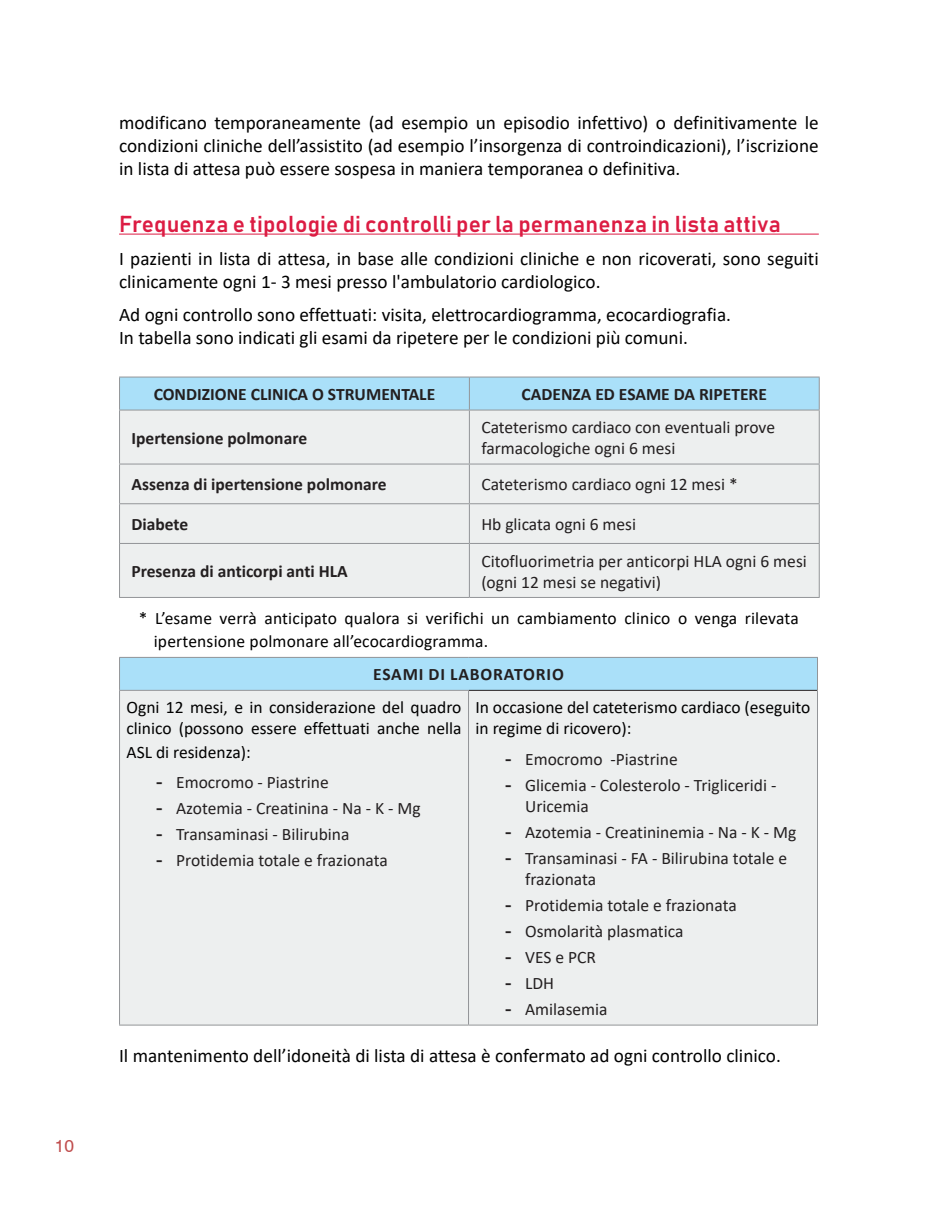
<style>
.page{position:relative;width:928px;height:1211px;background:#fff}
.page>*{position:absolute;margin:0;border:0;box-sizing:border-box;transform-origin:0 0}
.t1{font:22.75px "Bahnschrift";letter-spacing:.01em;color:#dc1c43}
.t2{font:19.25px/23.1px "Calibri";color:#000}
.t3{font:17.5px/21px "Calibri";color:#231f20}
.t4{font:17.5px/21px "Calibri";color:#000}
.t5{font:700 17.5px "Calibri";color:#231f20}
.t6{font:700 17.5px "Calibri";letter-spacing:.05em;color:#231f20}
.t7{font:17.5px "Swiss 721 BT";color:#c04e4e}
.s1{font-family:"Arial";font-size:19.25px}
</style>
<div class="page">
<hr style="left:119px;top:234px;width:700px;height:1px;background:#dc1c43">
<div style="left:120px;top:377px;width:699px;height:32px;background:#aae0f9"></div>
<div style="left:120px;top:410px;width:699px;height:187px;background:#edefef"></div>
<hr style="left:119px;top:376px;width:350px;height:1px;background:#939598">
<hr style="left:119px;top:377px;width:1px;height:32px;background:#939598">
<hr style="left:469px;top:376px;width:350px;height:1px;background:#939598">
<hr style="left:469px;top:377px;width:1px;height:32px;background:#939598">
<hr style="left:819px;top:377px;width:1px;height:32px;background:#939598">
<hr style="left:119px;top:409px;width:350px;height:1px;background:#939598">
<hr style="left:119px;top:410px;width:1px;height:53px;background:#939598">
<hr style="left:469px;top:409px;width:350px;height:1px;background:#939598">
<hr style="left:469px;top:410px;width:1px;height:53px;background:#939598">
<hr style="left:819px;top:410px;width:1px;height:53px;background:#939598">
<hr style="left:119px;top:463px;width:350px;height:1px;background:#939598">
<hr style="left:119px;top:464px;width:1px;height:39px;background:#939598">
<hr style="left:469px;top:463px;width:350px;height:1px;background:#939598">
<hr style="left:469px;top:464px;width:1px;height:39px;background:#939598">
<hr style="left:819px;top:464px;width:1px;height:39px;background:#939598">
<hr style="left:119px;top:503px;width:350px;height:1px;background:#939598">
<hr style="left:119px;top:504px;width:1px;height:39px;background:#939598">
<hr style="left:469px;top:503px;width:350px;height:1px;background:#939598">
<hr style="left:469px;top:504px;width:1px;height:39px;background:#939598">
<hr style="left:819px;top:504px;width:1px;height:39px;background:#939598">
<hr style="left:119px;top:543px;width:350px;height:1px;background:#939598">
<hr style="left:119px;top:544px;width:1px;height:53px;background:#939598">
<hr style="left:469px;top:543px;width:350px;height:1px;background:#939598">
<hr style="left:469px;top:544px;width:1px;height:53px;background:#939598">
<hr style="left:819px;top:544px;width:1px;height:53px;background:#939598">
<hr style="left:119px;top:597px;width:350px;height:1px;background:#939598">
<hr style="left:469px;top:597px;width:350px;height:1px;background:#939598">
<div style="left:119px;top:657px;width:698px;height:33px;background:#aae0f9"></div>
<div style="left:120px;top:691px;width:697px;height:333px;background:#edefef"></div>
<hr style="left:119px;top:657px;width:349px;height:1px;background:#939598">
<hr style="left:119px;top:658px;width:1px;height:32px;background:#939598">
<hr style="left:468px;top:657px;width:350px;height:1px;background:#939598">
<hr style="left:817px;top:658px;width:1px;height:32px;background:#939598">
<hr style="left:119px;top:690px;width:1px;height:334px;background:#939598">
<hr style="left:817px;top:690px;width:1px;height:334px;background:#939598">
<hr style="left:119px;top:1024px;width:349px;height:1px;background:#939598">
<hr style="left:468px;top:1024px;width:350px;height:1px;background:#939598">
<hr style="left:119px;top:690px;width:350px;height:1px;background:#939598">
<hr style="left:468px;top:690px;width:1px;height:334px;background:#939598">
<hr style="left:469px;top:690px;width:348px;height:1px;background:#231f20">
<p class="t7" style="left:55px;top:1134px;width:21px">10</p>
<p class="t2" style="left:119px;top:110px;width:701px;text-align:justify">modificano temporaneamente (ad esempio un episodio infettivo) o definitivamente le condizioni cliniche dell’assistito (ad esempio l’insorgenza di controindicazioni), l’iscrizione in lista di attesa può essere sospesa in maniera temporanea o definitiva.</p>
<p class="t1" style="left:119px;top:209px;width:663px">Frequenza e tipologie di controlli per la permanenza in lista attiva</p>
<p class="t2" style="left:119px;top:246px;width:701px">I pazienti in lista di attesa, in base alle condizioni cliniche e non ricoverati, sono seguiti clinicamente ogni 1- 3 mesi presso l'ambulatorio cardiologico.</p>
<p class="t2" style="left:119px;top:303px;width:613px">Ad ogni controllo sono effettuati: visita, elettrocardiogramma, ecocardiografia.<br>In tabella sono indicati gli esami da ripetere per le condizioni più comuni.</p>
<p class="t5" style="left:154px;top:382px;width:283px">CONDIZIONE CLINICA O STRUMENTALE</p>
<p class="t5" style="left:521px;top:382px;width:247px">CADENZA ED ESAME DA RIPETERE</p>
<p class="t5" style="left:131px;top:425px;width:177px">Ipertensione polmonare</p>
<p class="t3" style="left:481px;top:416px;width:295px">Cateterismo cardiaco con eventuali prove farmacologiche ogni 6 mesi</p>
<p class="t5" style="left:131px;top:472px;width:256px">Assenza di ipertensione polmonare</p>
<p class="t3" style="left:481px;top:473px;width:258px">Cateterismo cardiaco ogni 12 mesi *</p>
<p class="t5" style="left:131px;top:512px;width:58px">Diabete</p>
<p class="t3" style="left:481px;top:513px;width:156px">Hb glicata ogni 6 mesi</p>
<p class="t5" style="left:131px;top:559px;width:218px">Presenza di anticorpi anti HLA</p>
<p class="t3" style="left:481px;top:549px;width:327px">Citofluorimetria per anticorpi HLA ogni 6 mesi (ogni 12 mesi se negativi)</p>
<p class="t4" style="left:154px;top:606px;width:646px;line-height:23.1px;text-indent:-15px">* L’esame verrà anticipato qualora si verifichi un cambiamento clinico o venga rilevata ipertensione polmonare all’ecocardiogramma.</p>
<p class="t6" style="left:373px;top:662px;width:192px">ESAMI DI LABORATORIO</p>
<p class="t4" style="left:126px;top:696px;width:336px">Ogni 12 mesi, e in considerazione del quadro clinico (possono essere effettuati anche nella</p>
<p class="t4" style="left:126px;top:740px;width:126px">ASL di residenza):</p>
<p class="t3" style="left:156px;top:771px;width:174px"><span class="s1">-</span> Emocromo - Piastrine</p>
<p class="t3" style="left:156px;top:797px;width:266px"><span class="s1">-</span> Azotemia - Creatinina - Na - K - Mg</p>
<p class="t3" style="left:156px;top:823px;width:195px"><span class="s1">-</span> Transaminasi - Bilirubina</p>
<p class="t3" style="left:156px;top:849px;width:233px"><span class="s1">-</span> Protidemia totale e frazionata</p>
<p class="t4" style="left:475px;top:696px;width:336px">In occasione del cateterismo cardiaco (eseguito in regime di ricovero):</p>
<p class="t3" style="left:505px;top:748px;width:174px"><span class="s1">-</span> Emocromo -Piastrine</p>
<p class="t3" style="left:525px;top:774px;width:253px;text-indent:-20px"><span class="s1">-</span> Glicemia - Colesterolo - Trigliceridi -<br>Uricemia</p>
<p class="t3" style="left:505px;top:821px;width:293px"><span class="s1">-</span> Azotemia - Creatininemia - Na - K - Mg</p>
<p class="t3" style="left:525px;top:847px;width:264px;text-indent:-20px"><span class="s1">-</span> Transaminasi - FA - Bilirubina totale e frazionata</p>
<p class="t3" style="left:505px;top:894px;width:233px"><span class="s1">-</span> Protidemia totale e frazionata</p>
<p class="t3" style="left:505px;top:920px;width:180px"><span class="s1">-</span> Osmolarità plasmatica</p>
<p class="t3" style="left:505px;top:946px;width:92px"><span class="s1">-</span> VES e PCR</p>
<p class="t3" style="left:505px;top:972px;width:50px"><span class="s1">-</span> LDH</p>
<p class="t3" style="left:505px;top:998px;width:104px"><span class="s1">-</span> Amilasemia</p>
<p class="t2" style="left:119px;top:1043px;width:663px">Il mantenimento dell’idoneità di lista di attesa è confermato ad ogni controllo clinico.</p>
</div>
